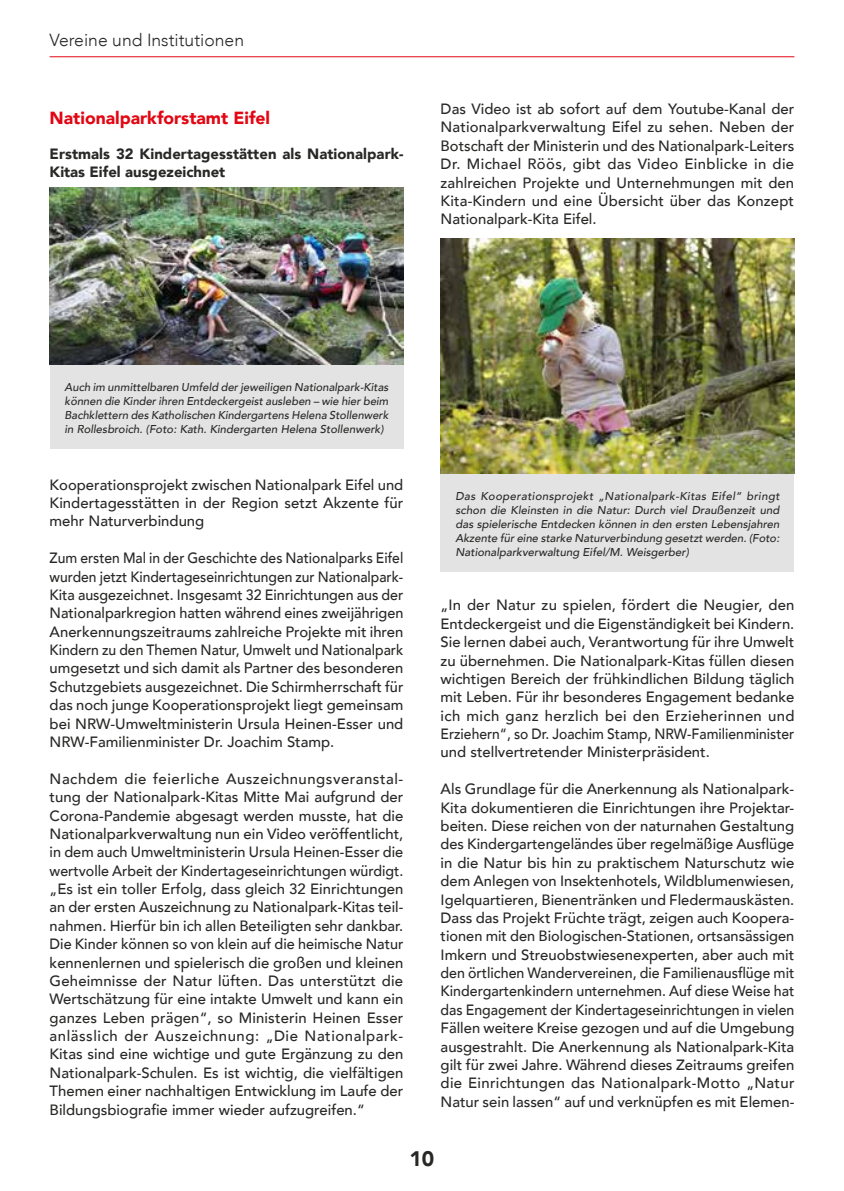
<style>
.page{position:relative;width:844px;height:1191px;background:#fff}
.page>*{position:absolute;margin:0;border:0;box-sizing:border-box;transform-origin:0 0}
.t1{font:900 21px "Avenir";color:#282827}
.t2{font:900 17.5px "Avenir";color:#e30613}
.t3{font:300 17.5px "Avenir";color:#282827}
.t4{font:500 14.88px/18.4px "Avenir";color:#282827;text-align:justify}
.t5{font:500 14.88px/18.4px "Avenir";color:#282827;text-align:justify;scale:.93 1}
.t6{font:900 14.88px/18.4px "Avenir";letter-spacing:.005em;color:#282827}
.t7{font:italic 500 11.38px/14px "Avenir";color:#282827;text-align:justify}
</style>
<div class="page">
<hr style="left:50px;top:56px;width:744px;height:1px;background:#e30613">
<div style="left:440px;top:474px;width:354px;height:97px;background:#e3e3e3"></div>
<div style="left:50px;top:365px;width:353px;height:83px;background:#e3e3e3"></div>
<img style="left:50px;top:188px;width:353px;height:177px">
<img style="left:440px;top:238px;width:354px;height:236px">
<p class="t3" style="left:50px;top:30px;width:196px">Vereine und Institutionen</p>
<p class="t2" style="left:50px;top:103px;width:222px">Nationalparkforstamt Eifel</p>
<p class="t6" style="left:50px;top:144px;width:355px">Erstmals 32 Kindertagesstätten als Nationalpark-<br>Kitas Eifel ausgezeichnet</p>
<p class="t4" style="left:440px;top:99px;width:355px">Das Video ist ab sofort auf dem Youtube-Kanal der Nationalparkverwaltung Eifel zu sehen. Neben der Botschaft der Ministerin und des Nationalpark-Leiters Dr. Michael Röös, gibt das Video Einblicke in die zahlreichen Projekte und Unternehmungen mit den Kita-Kindern und eine Übersicht über das Konzept Nationalpark-Kita Eifel.</p>
<p class="t7" style="left:64px;top:380px;width:325px">Auch im unmittelbaren Umfeld der jeweiligen Nationalpark-Kitas können die Kinder ihren Entdeckergeist ausleben – wie hier beim Bachklettern des Katholischen Kindergartens Helena Stollenwerk in Rollesbroich. (Foto: Kath. Kindergarten Helena Stollenwerk)</p>
<p class="t4" style="left:50px;top:474px;width:355px">Kooperationsprojekt zwischen Nationalpark Eifel und Kindertagesstätten in der Region setzt Akzente für mehr Naturverbindung</p>
<p class="t5" style="left:50px;top:548px;width:382px">Zum ersten Mal in der Geschichte des Nationalparks Eifel wurden jetzt Kindertageseinrichtungen zur Nationalpark-Kita ausgezeichnet. Insgesamt 32 Einrichtungen aus der Nationalparkregion hatten während eines zweijährigen Anerkennungszeitraums zahlreiche Projekte mit ihren Kindern zu den Themen Natur, Umwelt und Nationalpark umgesetzt und sich damit als Partner des besonderen Schutzgebiets ausgezeichnet. Die Schirmherrschaft für das noch junge Kooperationsprojekt liegt gemeinsam bei NRW-Umweltministerin Ursula Heinen-Esser und NRW-Familienminister Dr. Joachim Stamp.</p>
<p class="t4" style="left:50px;top:768px;width:355px">Nachdem die feierliche Auszeichnungsveranstal&shy;tung der Nationalpark-Kitas Mitte Mai aufgrund der Corona-Pandemie abgesagt werden musste, hat die Nationalparkverwaltung nun ein Video veröffentlicht, in dem auch Umweltministerin Ursula Heinen-Esser die wertvolle Arbeit der Kindertageseinrichtungen würdigt. „Es ist ein toller Erfolg, dass gleich 32 Einrichtungen an der ersten Auszeichnung zu Nationalpark-Kitas teil&shy;nahmen. Hierfür bin ich allen Beteiligten sehr dankbar.<br>Die Kinder können so von klein auf die heimische Natur kennenlernen und spielerisch die großen und kleinen Geheimnisse der Natur lüften. Das unterstützt die Wertschätzung für eine intakte Umwelt und kann ein ganzes Leben prägen“, so Ministerin Heinen Esser anlässlich der Auszeichnung: „Die Nationalpark-Kitas sind eine wichtige und gute Ergänzung zu den Nationalpark-Schulen. Es ist wichtig, die vielfältigen Themen einer nachhaltigen Entwicklung im Laufe der Bildungsbiografie immer wieder aufzugreifen.“</p>
<p class="t7" style="left:455px;top:489px;width:325px">Das Kooperationsprojekt „Nationalpark-Kitas Eifel“ bringt schon die Kleinsten in die Natur: Durch viel Draußenzeit und das spielerische Entdecken können in den ersten Lebensjahren Akzente für eine starke Naturverbindung gesetzt werden. (Foto:<br>Nationalparkverwaltung Eifel/M. Weisgerber)</p>
<p class="t4" style="left:440px;top:595px;width:355px">„In der Natur zu spielen, fördert die Neugier, den Entdeckergeist und die Eigenständigkeit bei Kindern.<br>Sie lernen dabei auch, Verantwortung für ihre Umwelt zu übernehmen. Die Nationalpark-Kitas füllen diesen wichtigen Bereich der frühkindlichen Bildung täglich mit Leben. Für ihr besonderes Engagement bedanke ich mich ganz herzlich bei den Erzieherinnen und Erziehern“, so Dr. Joachim Stamp, NRW-Familienminister und stellvertretender Ministerpräsident.</p>
<p class="t4" style="left:440px;top:779px;width:355px">Als Grundlage für die Anerkennung als Nationalpark-Kita dokumentieren die Einrichtungen ihre Projektar&shy;beiten. Diese reichen von der naturnahen Gestaltung des Kindergartengeländes über regelmäßige Ausflüge in die Natur bis hin zu praktischem Naturschutz wie dem Anlegen von Insektenhotels, Wildblumenwiesen, Igelquartieren, Bienentränken und Fledermauskästen.<br>Dass das Projekt Früchte trägt, zeigen auch Koopera&shy;tionen mit den Biologischen-Stationen, ortsansässigen Imkern und Streuobstwiesenexperten, aber auch mit den örtlichen Wandervereinen, die Familienausflüge mit Kindergartenkindern unternehmen. Auf diese Weise hat das Engagement der Kindertageseinrichtungen in vielen Fällen weitere Kreise gezogen und auf die Umgebung ausgestrahlt. Die Anerkennung als Nationalpark-Kita gilt für zwei Jahre. Während dieses Zeitraums greifen die Einrichtungen das Nationalpark-Motto „Natur Natur sein lassen“ auf und verknüpfen es mit Elemen-</p>
<h1 class="t1" style="left:409px;top:1140px;width:26px">10</h1>
</div>
